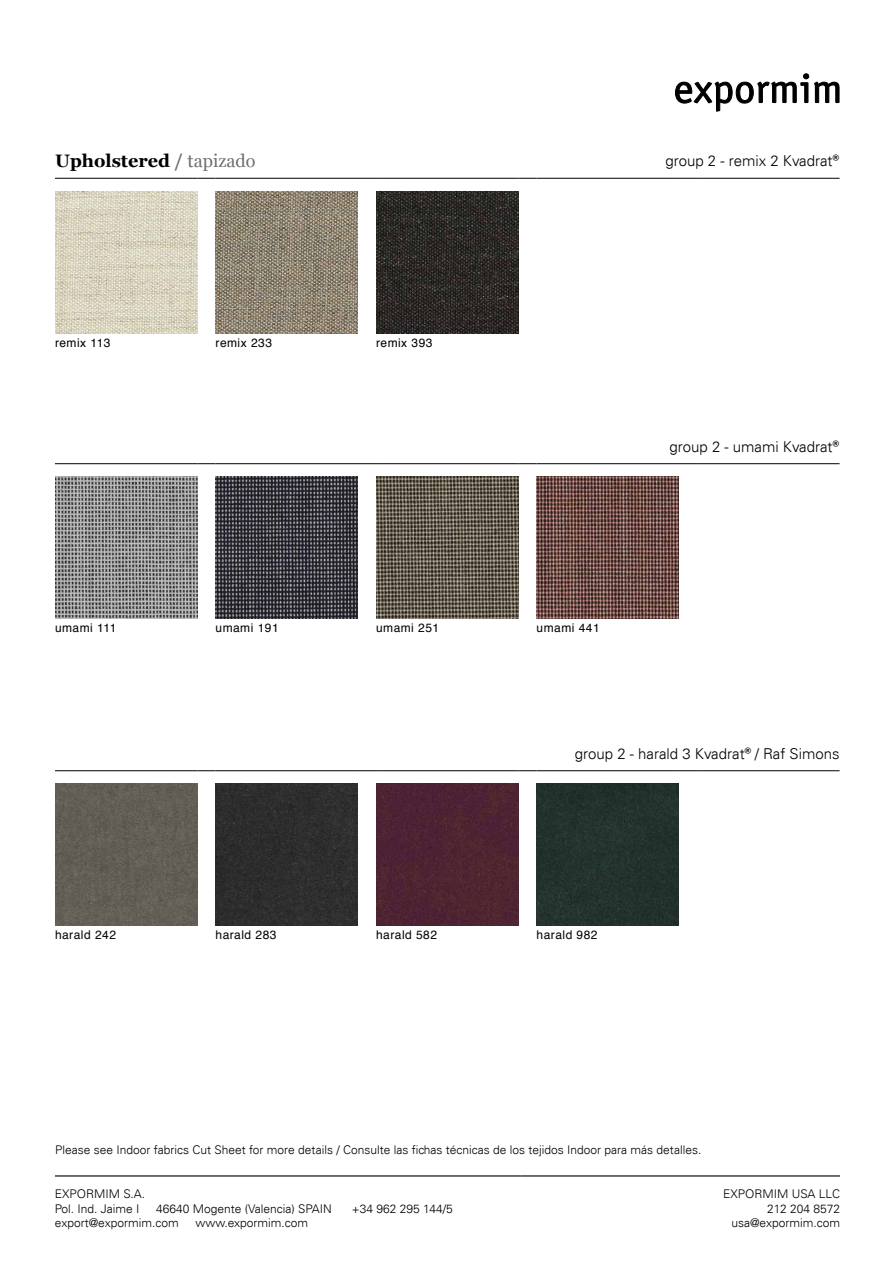
<style>
.page{position:relative;width:893px;height:1263px;background:#fff}
.page>*{position:absolute;margin:0;border:0;box-sizing:border-box;transform-origin:0 0}
.t1{font:700 18px "Georgia";color:#000}
.t2{font:300 15px "Univers LT";color:#000}
.t3{font:300 12px/14.4px "Univers LT";color:#000}
.t4{font:12px "Helvetica";letter-spacing:.04em;color:#000}
.s1{color:#706f6f}
.s2{font-weight:400;color:#706f6f}
.s3{font-family:"Neutral Std";font-weight:500}
</style>
<div class="page">
<svg style="left:675px;top:73px;width:164px;height:39px"></svg>
<hr style="left:55px;top:178px;width:142px;height:1px;background:#000">
<svg style="left:197px;top:178px;width:19px;height:1px"></svg>
<hr style="left:216px;top:178px;width:142px;height:1px;background:#000">
<svg style="left:358px;top:178px;width:18px;height:1px"></svg>
<hr style="left:376px;top:178px;width:142px;height:1px;background:#000">
<svg style="left:518px;top:178px;width:19px;height:1px"></svg>
<hr style="left:537px;top:178px;width:142px;height:1px;background:#000">
<svg style="left:679px;top:178px;width:18px;height:1px"></svg>
<hr style="left:697px;top:178px;width:142px;height:1px;background:#000">
<img style="left:55px;top:191px;width:142px;height:142px">
<img style="left:216px;top:191px;width:142px;height:142px">
<img style="left:376px;top:191px;width:142px;height:142px">
<hr style="left:55px;top:463px;width:142px;height:1px;background:#000">
<svg style="left:197px;top:463px;width:19px;height:1px"></svg>
<hr style="left:216px;top:463px;width:142px;height:1px;background:#000">
<svg style="left:358px;top:463px;width:18px;height:1px"></svg>
<hr style="left:376px;top:463px;width:142px;height:1px;background:#000">
<svg style="left:518px;top:463px;width:19px;height:1px"></svg>
<hr style="left:537px;top:463px;width:142px;height:1px;background:#000">
<svg style="left:679px;top:463px;width:18px;height:1px"></svg>
<hr style="left:697px;top:463px;width:142px;height:1px;background:#000">
<img style="left:55px;top:476px;width:142px;height:142px">
<img style="left:216px;top:476px;width:142px;height:142px">
<img style="left:376px;top:476px;width:142px;height:142px">
<img style="left:537px;top:476px;width:142px;height:142px">
<hr style="left:55px;top:770px;width:142px;height:1px;background:#000">
<svg style="left:197px;top:770px;width:19px;height:1px"></svg>
<hr style="left:216px;top:770px;width:142px;height:1px;background:#000">
<svg style="left:358px;top:770px;width:18px;height:1px"></svg>
<hr style="left:376px;top:770px;width:142px;height:1px;background:#000">
<svg style="left:518px;top:770px;width:19px;height:1px"></svg>
<hr style="left:537px;top:770px;width:142px;height:1px;background:#000">
<svg style="left:679px;top:770px;width:18px;height:1px"></svg>
<hr style="left:697px;top:770px;width:142px;height:1px;background:#000">
<img style="left:55px;top:783px;width:142px;height:142px">
<div style="left:216px;top:783px;width:142px;height:142px;background:#2d2d2d"></div>
<div style="left:376px;top:783px;width:142px;height:142px;background:#4e2332"></div>
<div style="left:537px;top:783px;width:142px;height:142px;background:#23322d"></div>
<hr style="left:55px;top:1175px;width:466px;height:1px;background:#000">
<hr style="left:521px;top:1175px;width:319px;height:1px;background:#000">
<h1 class="t1" style="left:55px;top:147px;width:202px">Upholstered <span class="s1">/</span> <span class="s2">tapizado</span></h1>
<p class="t2" style="left:665px;top:152px;width:176px">group 2 - remix 2 Kvadrat<span class="s3">®</span></p>
<p class="t4" style="left:55px;top:333px;width:57px">remix 113</p>
<p class="t4" style="left:216px;top:333px;width:58px">remix 233</p>
<p class="t4" style="left:376px;top:333px;width:58px">remix 393</p>
<p class="t4" style="left:55px;top:619px;width:63px">umami 111</p>
<p class="t4" style="left:216px;top:619px;width:65px">umami 191</p>
<p class="t4" style="left:376px;top:619px;width:65px">umami 251</p>
<p class="t4" style="left:537px;top:619px;width:65px">umami 441</p>
<p class="t2" style="left:669px;top:437px;width:172px">group 2 - umami Kvadrat<span class="s3">®</span></p>
<p class="t2" style="left:575px;top:744px;width:266px">group 2 - harald 3 Kvadrat<span class="s3">®</span> / Raf Simons</p>
<p class="t4" style="left:55px;top:926px;width:63px">harald 242</p>
<p class="t4" style="left:216px;top:926px;width:63px">harald 283</p>
<p class="t4" style="left:376px;top:926px;width:63px">harald 582</p>
<p class="t4" style="left:537px;top:926px;width:63px">harald 982</p>
<p class="t3" style="left:55px;top:1142px;width:648px">Please see Indoor fabrics Cut Sheet for more details / Consulte las fichas técnicas de los tejidos Indoor para más detalles.</p>
<p class="t3" style="left:55px;top:1187px;width:92px">EXPORMIM S.A.<br>Pol. Ind. Jaime I</p>
<p class="t3" style="left:156px;top:1201px;width:177px">46640 Mogente (Valencia) SPAIN</p>
<p class="t3" style="left:352px;top:1201px;width:102px">+34 962 295 144/5</p>
<p class="t3" style="left:55px;top:1215px;width:125px">export@expormim.com</p>
<p class="t3" style="left:195px;top:1215px;width:114px">www.expormim.com</p>
<p class="t3" style="left:723px;top:1187px;width:119px;text-align:right">EXPORMIM USA LLC<br>212 204 8572 usa@expormim.com</p>
</div>
